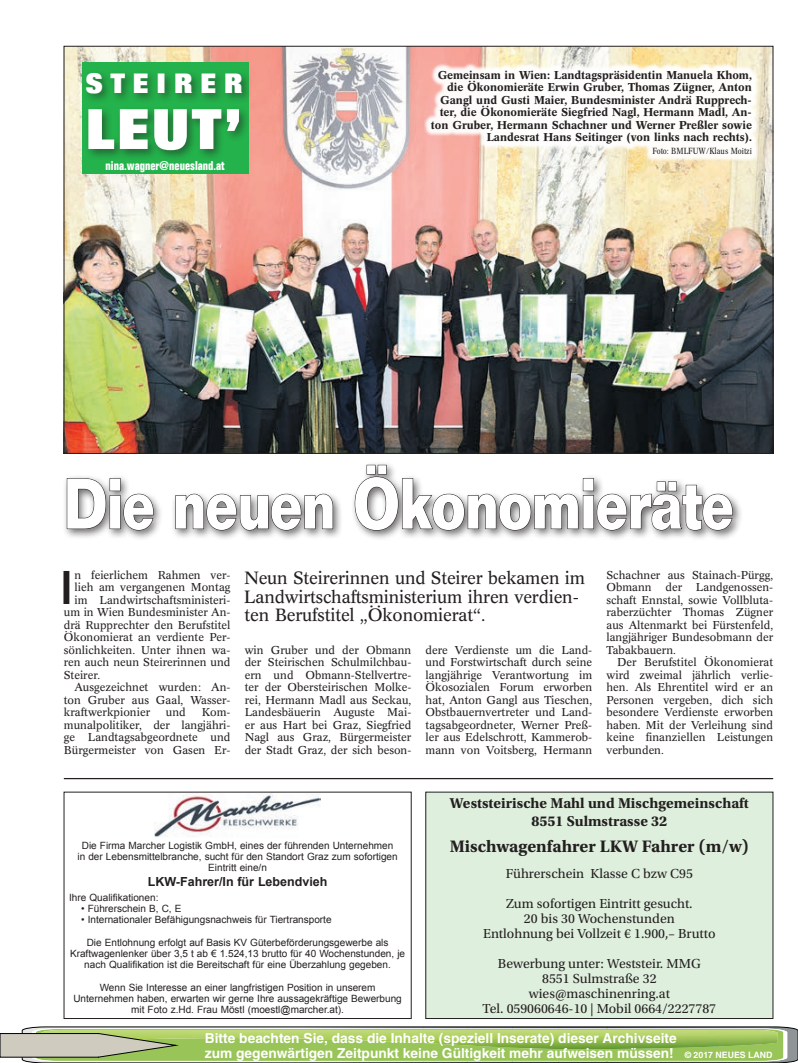
<style>
.page{position:relative;width:798px;height:1063px;background:#fff}
.page>*{position:absolute;margin:0;border:0;box-sizing:border-box;transform-origin:0 0}
.t1{font:700 70px "Folio Std";letter-spacing:-.015em;color:#fff;scale:.75 1}
.t2{font:800 55.62px "Folio Std";color:#fff;scale:.9 1}
.t3{font:500 46.25px "Folio Std";color:#231f20}
.t4{font:800 27.25px "Folio Std";letter-spacing:.33em;color:#fff;scale:.9 1}
.t5{font:17.5px/18.8px "Concorde BE";letter-spacing:-.01em;color:#231f20}
.t6{font:700 17.5px "Utopia Std";color:#231f20}
.t7{font:700 15px/17.5px "Utopia Std";color:#231f20;text-align:center}
.t8{font:13.75px/15px "Utopia Std";color:#231f20;text-align:center}
.t9{font:700 13.75px/15px "Helvetica";color:#fff}
.t10{font:700 12.5px "Arial";color:#231f20}
.t11{font:700 condensed 12.5px "Folio Std";color:#fff}
.t12{font:11.25px/12.5px "Concorde BE";color:#231f20;text-align:justify}
.t13{font:500 11.25px/12.5px "Concorde BE";color:#231f20;text-align:right}
.t14{font:10px/11.2px "Arial";color:#231f20;text-align:center}
.t15{font:condensed 8.75px "Concorde BE";color:#231f20}
.s1{font-size:8.75px}
</style>
<div class="page">
<svg style="left:0;top:1027px;width:797px;height:36px;background:#a4c071"></svg>
<div style="left:63px;top:461px;width:680px;height:80px;background:#231f20;opacity:.65"></div>
<svg style="left:66px;top:478px;width:88px;height:53px;background:#a4a2a2"></svg>
<svg style="left:175px;top:494px;width:158px;height:37px;background:#969495"></svg>
<svg style="left:354px;top:465px;width:378px;height:66px"></svg>
<hr style="left:64px;top:778px;width:708px;height:1px;background:#231f20">
<div style="left:425px;top:792px;width:347px;height:227px;background:#dfefdd"></div>
<div style="left:425px;top:792px;width:347px;height:227px;border:1px solid #231f20"></div>
<img style="left:154px;top:794px;width:167px;height:43px">
<div style="left:64px;top:792px;width:347px;height:227px;border:1px solid #231f20"></div>
<img style="left:66px;top:48px;width:704px;height:404px">
<div style="left:82px;top:63px;width:166px;height:111px;background:#23b24b"></div>
<div style="left:83px;top:69px;width:169px;height:92px;background:#231f20;opacity:.5"></div>
<div style="left:423px;top:62px;width:336px;height:100px;background:#fff;opacity:.95"></div>
<h3 class="t4" style="left:86px;top:68px;width:175px">STEIRER</h3>
<h2 class="t2" style="left:86px;top:98px;width:175px">LEUT’</h2>
<p class="t11" style="left:106px;top:159px;width:121px">nina.wagner@neuesland.at</p>
<p class="t13" style="left:431px;top:68px;width:322px">Gemeinsam in Wien: Landtagspräsidentin Manuela Khom, die Ökonomieräte Erwin Gruber, Thomas Zügner, Anton Gangl und Gusti Maier, Bundesminister Andrä Rupprech&shy;ter, die Ökonomieräte Siegfried Nagl, Hermann Madl, An&shy;ton Gruber, Hermann Schachner und Werner Preßler sowie Landesrat Hans Seitinger (von links nach rechts).</p>
<p class="t15" style="left:652px;top:145px;width:101px">Foto: BMLFUW/Klaus Moitzi</p>
<h1 class="t1" style="left:64px;top:460px;width:894px">Die neuen Ökonomieräte</h1>
<h3 class="t3" style="left:60px;top:559px;width:14px">I</h3>
<p class="t12" style="left:75px;top:569px;width:157px">n feierlichem Rahmen ver-</p>
<p class="t12" style="left:75px;top:581px;width:157px">lieh am vergangenen Montag</p>
<p class="t12" style="left:75px;top:594px;width:157px">im Landwirtschaftsministeri-</p>
<p class="t12" style="left:64px;top:606px;width:168px">um in Wien Bundesminister An-</p>
<p class="t12" style="left:64px;top:619px;width:168px">drä Rupprechter den Berufstitel</p>
<p class="t12" style="left:64px;top:631px;width:168px">Ökonomierat an verdiente Per-</p>
<p class="t12" style="left:64px;top:644px;width:168px">sönlichkeiten. Unter ihnen wa-</p>
<p class="t12" style="left:64px;top:656px;width:168px">ren auch neun Steirerinnen und</p>
<p class="t12" style="left:64px;top:669px;width:38px">Steirer.</p>
<p class="t12" style="left:74px;top:681px;width:157px">Ausgezeichnet wurden: An-</p>
<p class="t12" style="left:64px;top:694px;width:168px">ton Gruber aus Gaal, Wasser-</p>
<p class="t12" style="left:64px;top:706px;width:88px">kraftwerkpionier</p>
<p class="t12" style="left:166px;top:706px;width:21px">und</p>
<p class="t12" style="left:64px;top:706px;width:168px;text-indent:138px">Kom&shy;munalpolitiker, der langjähri&shy;ge Landtagsabgeordnete und Bürgermeister von Gasen Er-</p>
<h3 class="t5" style="left:244px;top:569px;width:342px">Neun Steirerinnen und Steirer bekamen im<br>Landwirtschaftsministerium ihren verdien&shy;ten Berufstitel „Ökonomierat“.</h3>
<p class="t12" style="left:244px;top:644px;width:168px">win Gruber und der Obmann der Steirischen Schulmilchbau&shy;ern und Obmann-Stellvertre&shy;ter der Obersteirischen Molke&shy;rei, Hermann Madl aus Seckau, Landesbäuerin Auguste Mai&shy;er aus Hart bei Graz, Siegfried Nagl aus Graz, Bürgermeister der Stadt Graz, der sich beson-</p>
<p class="t12" style="left:425px;top:644px;width:168px">dere Verdienste um die Land&shy;und Forstwirtschaft durch seine langjährige Verantwortung im Ökosozialen Forum erworben hat, Anton Gangl aus Tieschen, Obstbauernvertreter und Land&shy;tagsabgeordneter, Werner Preß&shy;ler aus Edelschrott, Kammerob&shy;mann von Voitsberg, Hermann</p>
<p class="t12" style="left:606px;top:569px;width:168px">Schachner aus Stainach-Pürgg, Obmann der Landgenossen&shy;schaft Ennstal, sowie Vollbluta&shy;raberzüchter Thomas Zügner aus Altenmarkt bei Fürstenfeld, langjähriger Bundesobmann der Tabakbauern.</p>
<p class="t12" style="left:606px;top:656px;width:168px;text-indent:11px">Der Berufstitel Ökonomierat wird zweimal jährlich verlie&shy;hen. Als Ehrentitel wird er an Personen vergeben, dich sich besondere Verdienste erworben haben. Mit der Verleihung sind keine finanziellen Leistungen verbunden.</p>
<p class="t14" style="left:77px;top:840px;width:321px">Die Firma Marcher Logistik GmbH, eines der führenden Unternehmen in der Lebensmittelbranche, sucht für den Standort Graz zum sofortigen<br>Eintritt eine/n</p>
<p class="t10" style="left:148px;top:873px;width:181px">LKW-Fahrer/In für Lebendvieh</p>
<p class="t14" style="left:69px;top:892px;width:91px">Ihre Qualifikationen:</p>
<p class="t14" style="left:81px;top:903px;width:102px">• Führerschein B, C, E</p>
<p class="t14" style="left:81px;top:914px;width:252px">• Internationaler Befähigungsnachweis für Tiertransporte</p>
<p class="t14" style="left:70px;top:937px;width:336px">Die Entlohnung erfolgt auf Basis KV Güterbeförderungsgewerbe als<br>Kraftwagenlenker über 3,5 t ab € 1.524,13 brutto für 40 Wochenstunden, je nach Qualifikation ist die Bereitschaft für eine Überzahlung gegeben.</p>
<p class="t14" style="left:73px;top:982px;width:330px">Wenn Sie Interesse an einer langfristigen Position in unserem<br>Unternehmen haben, erwarten wir gerne Ihre aussagekräftige Bewerbung mit Foto z.Hd. Frau Möstl (moestl@marcher.at).</p>
<h3 class="t7" style="left:449px;top:795px;width:300px">Weststeirische Mahl und Mischgemeinschaft<br>8551 Sulmstrasse 32</h3>
<h3 class="t6" style="left:449px;top:836px;width:301px">Mischwagenfahrer LKW Fahrer (m/w)</h3>
<p class="t8" style="left:505px;top:859px;width:188px;line-height:30px;text-align:left">Führerschein Klasse C bzw C95<br>Zum sofortigen Eintritt gesucht.</p>
<p class="t8" style="left:483px;top:912px;width:234px">20 bis 30 Wochenstunden<br>Entlohnung bei Vollzeit € 1.900,– Brutto</p>
<p class="t8" style="left:482px;top:957px;width:235px">Bewerbung unter: Weststeir. MMG<br>8551 Sulmstraße 32 wies@maschinenring.at<br>Tel. 059060646-10 | Mobil 0664/2227787</p>
<p class="t9" style="left:205px;top:1031px;width:569px">Bitte beachten Sie, dass die Inhalte (speziell Inserate) dieser Archivseite<br>zum gegenwärtigen Zeitpunkt keine Gültigkeit mehr aufweisen müssen! <span class="s1">© 2017 NEUES LAND</span></p>
</div>
